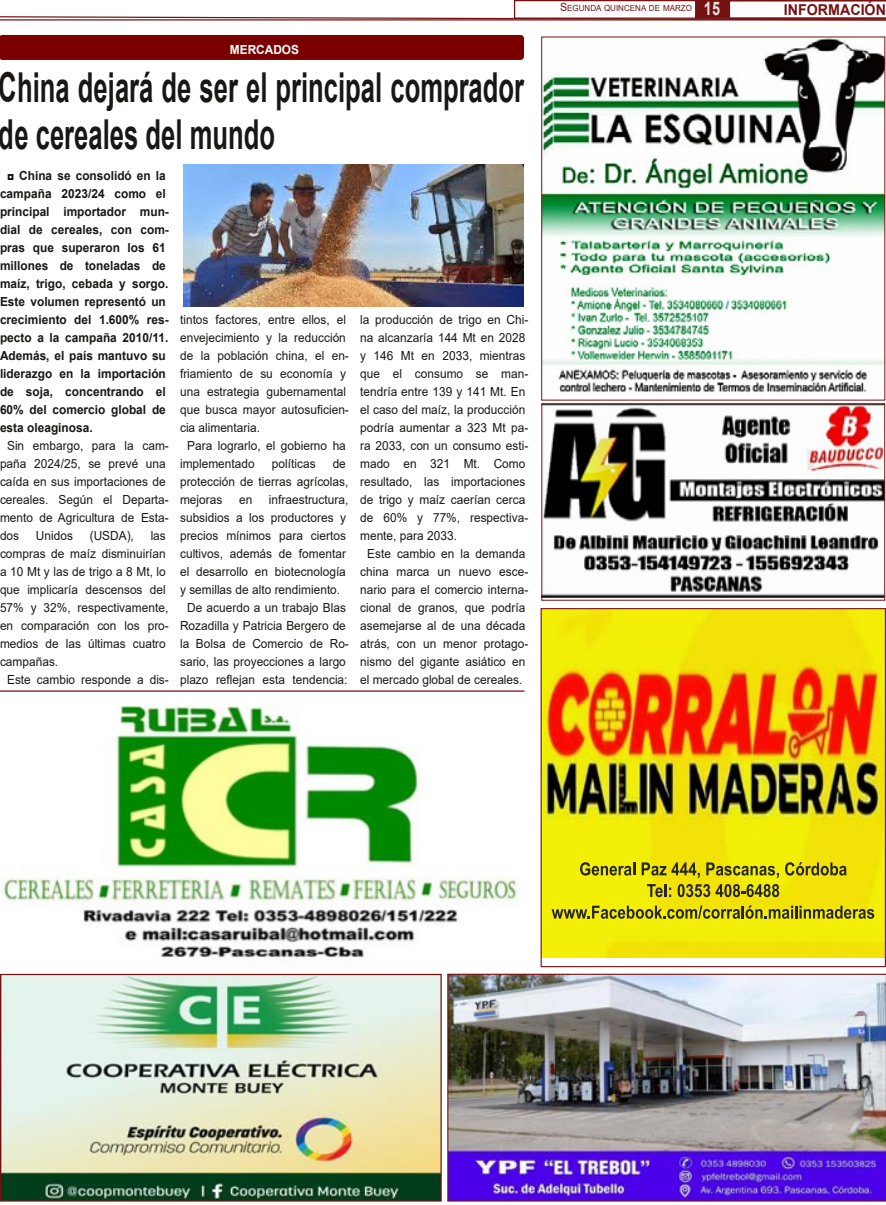
<style>
.page{position:relative;width:886px;height:1205px;background:#fff}
.page>*{position:absolute;margin:0;border:0;box-sizing:border-box;transform-origin:0 0}
.t1{font:700 41.25px/47.5px "Arial";color:#181715;scale:.62 1}
.t2{font:700 18.75px "Arial";color:#dfdfdf;scale:.77 1}
.t3{font:700 15px "Arial";color:#761112;scale:.95 1}
.t4{font:12.5px/18px "Arial";letter-spacing:.005em;color:#181715;scale:.95 1}
.t5{font:700 12.5px/18px "Arial";letter-spacing:.005em;color:#181715;scale:.95 1}
.t6{font:700 12.5px "Arial";color:#fff;scale:.95 1}
.t7{font:8.5px "Arial";color:#761112;scale:.95 1}
.s1{font-size:11.25px}
</style>
<div class="page">
<img style="left:544px;top:39px;width:339px;height:354px">
<img style="left:3px;top:705px;width:516px;height:253px">
<img style="left:2px;top:976px;width:438px;height:223px">
<div style="left:0;top:974px;width:442px;height:227px;border:1px solid #761112"></div>
<img style="left:447px;top:973px;width:439px;height:228px">
<hr style="left:0;top:690px;width:524px;height:2px;background:#761112">
<img style="left:542px;top:610px;width:342px;height:347px">
<div style="left:540px;top:608px;width:346px;height:359px;border:1px solid #761112"></div>
<svg style="left:580px;top:862px;width:55px;height:13px"></svg>
<svg style="left:642px;top:862px;width:58px;height:16px"></svg>
<svg style="left:706px;top:862px;width:73px;height:16px"></svg>
<svg style="left:785px;top:862px;width:62px;height:13px"></svg>
<svg style="left:647px;top:884px;width:24px;height:13px"></svg>
<svg style="left:677px;top:884px;width:102px;height:13px"></svg>
<svg style="left:552px;top:905px;width:322px;height:14px;background:#a7a211"></svg>
<img style="left:544px;top:406px;width:339px;height:192px">
<div style="left:542px;top:404px;width:343px;height:196px;border:1px solid #761112"></div>
<div style="left:0;top:35px;width:524px;height:25px;background:#7a0000"></div>
<svg style="left:0;top:0;width:886px;height:19px"></svg>
<div style="left:696px;top:1px;width:32px;height:17px;background:#761112"></div>
<div style="left:696px;top:0;width:33px;height:19px;border:1px solid #761112"></div>
<hr style="left:0;top:19px;width:886px;height:2px;background:#761112">
<img style="left:183px;top:164px;width:340px;height:143px">
<p class="t6" style="left:230px;top:43px;width:74px">MERCADOS</p>
<h1 class="t1" style="left:-1px;top:63px;width:849px">China dejará de ser el principal comprador de cereales del mundo</h1>
<p class="t5" style="left:0;top:167px;width:179px;text-indent:7px">◘ China se consolidó en la campaña 2023/24 como el principal importador mun&shy;dial de cereales, con com&shy;pras que superaron los 61 millones de toneladas de maíz, trigo, cebada y sorgo.<br>Este volumen representó un crecimiento del 1.600% res&shy;pecto a la campaña 2010/11.<br>Además, el país mantuvo su liderazgo en la importación de soja, concentrando el<br>60% del comercio global de esta oleaginosa.</p>
<p class="t4" style="left:0;top:437px;width:179px;text-indent:7px">Sin embargo, para la cam&shy;paña 2024/25, se prevé una caída en sus importaciones de cereales. Según el Departa&shy;mento de Agricultura de Esta&shy;dos</p>
<p class="t4" style="left:180px;top:311px;width:176px">tintos factores, entre ellos, el</p>
<p class="t4" style="left:180px;top:329px;width:176px">envejecimiento y la reducción</p>
<p class="t4" style="left:180px;top:347px;width:179px">de la población china, el en-</p>
<p class="t4" style="left:180px;top:365px;width:176px">friamiento de su economía y</p>
<p class="t4" style="left:180px;top:383px;width:176px">una estrategia gubernamental</p>
<p class="t4" style="left:180px;top:401px;width:179px">que busca mayor autosuficien-</p>
<p class="t4" style="left:180px;top:419px;width:86px">cia alimentaria.</p>
<p class="t4" style="left:187px;top:437px;width:169px">Para lograrlo, el gobierno ha</p>
<p class="t4" style="left:180px;top:455px;width:80px">implementado</p>
<p class="t4" style="left:272px;top:455px;width:48px">políticas</p>
<p class="t4" style="left:360px;top:311px;width:179px">la producción de trigo en Chi-</p>
<p class="t4" style="left:360px;top:329px;width:175px">na alcanzaría 144 Mt en 2028</p>
<p class="t4" style="left:360px;top:347px;width:175px">y 146 Mt en 2033, mientras</p>
<p class="t4" style="left:360px;top:365px;width:179px">que el consumo se man-</p>
<p class="t4" style="left:360px;top:383px;width:175px">tendría entre 139 y 141 Mt. En</p>
<p class="t4" style="left:360px;top:401px;width:175px">el caso del maíz, la producción</p>
<p class="t4" style="left:360px;top:419px;width:179px">podría aumentar a 323 Mt pa-</p>
<p class="t4" style="left:360px;top:437px;width:179px">ra 2033, con un consumo esti-</p>
<p class="t4" style="left:360px;top:455px;width:175px">mado en 321 Mt. Como</p>
<p class="t4" style="left:360px;top:473px;width:175px">resultado, las importaciones</p>
<p class="t4" style="left:360px;top:491px;width:175px">de trigo y maíz caerían cerca</p>
<p class="t4" style="left:360px;top:509px;width:179px">de 60% y 77%, respectiva-</p>
<p class="t4" style="left:360px;top:527px;width:103px">mente, para 2033.</p>
<p class="t4" style="left:367px;top:545px;width:168px">Este cambio en la demanda</p>
<p class="t4" style="left:360px;top:563px;width:179px">china marca un nuevo esce-</p>
<p class="t4" style="left:360px;top:581px;width:179px">nario para el comercio interna-</p>
<p class="t4" style="left:360px;top:599px;width:175px">cional de granos, que podría</p>
<p class="t4" style="left:360px;top:617px;width:175px">asemejarse al de una década</p>
<p class="t4" style="left:360px;top:635px;width:179px">atrás, con un menor protago-</p>
<p class="t4" style="left:360px;top:653px;width:175px">nismo del gigante asiático en</p>
<p class="t4" style="left:360px;top:671px;width:172px">el mercado global de cereales.</p>
<p class="t4" style="left:180px;top:455px;width:179px;text-indent:153px">de protección de tierras agrícolas, mejoras</p>
<p class="t4" style="left:239px;top:491px;width:15px">en</p>
<p class="t4" style="left:269px;top:491px;width:85px">infraestructura,</p>
<p class="t4" style="left:180px;top:509px;width:176px">subsidios a los productores y</p>
<p class="t4" style="left:180px;top:527px;width:176px">precios mínimos para ciertos</p>
<p class="t4" style="left:180px;top:545px;width:176px">cultivos, además de fomentar</p>
<p class="t4" style="left:180px;top:563px;width:176px">el desarrollo en biotecnología</p>
<p class="t4" style="left:180px;top:581px;width:170px">y semillas de alto rendimiento.</p>
<p class="t4" style="left:187px;top:599px;width:169px">De acuerdo a un trabajo Blas</p>
<p class="t4" style="left:180px;top:617px;width:176px">Rozadilla y Patricia Bergero de</p>
<p class="t4" style="left:180px;top:635px;width:179px">la Bolsa de Comercio de Ro-</p>
<p class="t4" style="left:180px;top:653px;width:176px">sario, las proyecciones a largo</p>
<p class="t4" style="left:180px;top:671px;width:178px">plazo reflejan esta tendencia:</p>
<p class="t4" style="left:36px;top:527px;width:41px">Unidos</p>
<p class="t4" style="left:90px;top:527px;width:48px">(USDA),</p>
<p class="t4" style="left:151px;top:527px;width:18px">las</p>
<p class="t4" style="left:0;top:545px;width:176px">compras de maíz disminuirían</p>
<p class="t4" style="left:0;top:563px;width:176px">a 10 Mt y las de trigo a 8 Mt, lo</p>
<p class="t4" style="left:0;top:581px;width:176px">que implicaría descensos del</p>
<p class="t4" style="left:0;top:599px;width:179px">57% y 32%, respectivamente,</p>
<p class="t4" style="left:0;top:617px;width:179px">en comparación con los pro-</p>
<p class="t4" style="left:0;top:635px;width:176px">medios de las últimas cuatro</p>
<p class="t4" style="left:0;top:653px;width:63px">campañas.</p>
<p class="t4" style="left:7px;top:671px;width:172px">Este cambio responde a dis-</p>
<p class="t7" style="left:560px;top:4px;width:140px"><span class="s1">S</span>EGUNDA QUINCENA DE MARZO</p>
<h2 class="t2" style="left:704px;top:-2px;width:23px">1 95</h2>
<p class="t3" style="left:784px;top:1px;width:109px">INFORMACIÓN</p>
</div>
